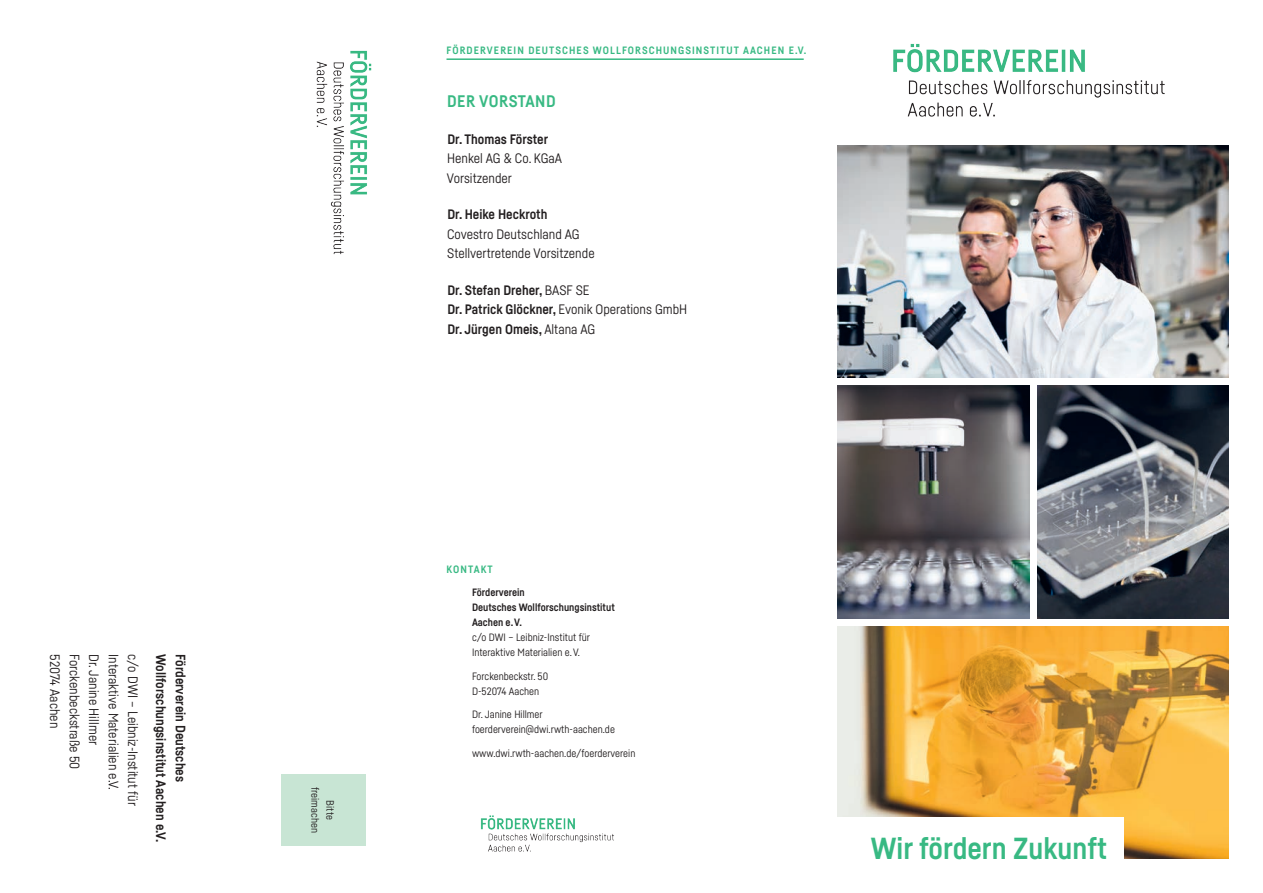
<style>
.page{position:relative;width:1263px;height:893px;background:#fff}
.page>*{position:absolute;margin:0;border:0;box-sizing:border-box;transform-origin:0 0}
.T2___Subline_Bildcov{font:700 30px "Fabrikat Kompakt";color:#38b983}
.T4___Subline_Fließte{font:700 16.5px "Fabrikat Kompakt";letter-spacing:.025em;color:#38b983}
.P1___Fließtext{font:13.5px/19.5px "Fabrikat Kompakt";color:#231f20}
.P1___Fließtext-2{font:700 13.5px/19.5px "Fabrikat Kompakt";color:#231f20}
.P2___Marginalien_ein{font:10.5px/15px "Fabrikat Kompakt";color:#231f20}
.P2___Marginalien_ein-2{font:700 10.5px/15px "Fabrikat Kompakt";color:#231f20}
.P3___Kolumnentitel{font:700 10.5px "Fabrikat Kompakt";letter-spacing:.1em;color:#38b983}
.P2___Marginalien_nic{font:10.5px/15px "Fabrikat Kompakt";color:#231f20;text-align:center}
.T6___Headline_Margin{font:700 10.5px "Fabrikat Kompakt";letter-spacing:.1em;color:#38b983}
.s1{font-weight:700}
.s2{font-weight:400}
</style>
<div class="page">
<img style="left:838px;top:145px;width:391px;height:232px">
<img style="left:838px;top:627px;width:391px;height:232px">
<img style="left:838px;top:386px;width:191px;height:232px">
<img style="left:1037px;top:386px;width:192px;height:232px">
<div style="left:281px;top:774px;width:84px;height:72px;background:#c8e5d4"></div>
<img style="left:480px;top:815px;width:134px;height:37px">
<hr style="left:446px;top:58px;width:358px;height:2px;background:#38b983">
<img style="left:893px;top:43px;width:272px;height:74px">
<img style="left:316px;top:50px;width:56px;height:205px">
<div style="left:838px;top:817px;width:286px;height:42px;background:#fff"></div>
<p class="P1___Fließtext" style="left:65px;top:654px;width:76px;rotate:90deg">52074 Aachen</p>
<p class="P1___Fließtext" style="left:85px;top:654px;width:117px;rotate:90deg">Forckenbeckstraße 50</p>
<p class="P1___Fließtext" style="left:104px;top:654px;width:92px;rotate:90deg">Dr. Janine Hillmer</p>
<p class="P1___Fließtext" style="left:124px;top:654px;width:138px;rotate:90deg">Interaktive Materialien e.V.</p>
<p class="P1___Fließtext" style="left:143px;top:654px;width:153px;rotate:90deg">c/o DWI – Leibniz-Institut für</p>
<p class="P1___Fließtext-2" style="left:171px;top:654px;width:190px;rotate:90deg">Wollforschungsinstitut Aachen e.V.</p>
<p class="P1___Fließtext-2" style="left:190px;top:654px;width:130px;rotate:90deg">Förderverein Deutsches</p>
<p class="P2___Marginalien_nic" style="left:338px;top:787px;width:47px;rotate:90deg">Bitte freimachen</p>
<p class="P3___Kolumnentitel" style="left:446px;top:43px;width:361px">FÖRDERVEREIN DEUTSCHES WOLLFORSCHUNGSINSTITUT AACHEN E.V.</p>
<p class="T4___Subline_Fließte" style="left:447px;top:91px;width:110px">DER VORSTAND</p>
<p class="P1___Fließtext" style="left:447px;top:129px;width:117px"><span class="s1">Dr. Thomas Förster<br></span>Henkel AG &amp; Co. KGaA<br>Vorsitzender</p>
<p class="P1___Fließtext" style="left:447px;top:205px;width:149px"><span class="s1">Dr. Heike Heckroth<br></span>Covestro Deutschland AG<br>Stellvertretende Vorsitzende</p>
<p class="P1___Fließtext-2" style="left:447px;top:280px;width:241px">Dr. Stefan Dreher, <span class="s2">BASF SE<br></span>Dr. Patrick Glöckner, <span class="s2">Evonik Operations GmbH<br></span>Dr. Jürgen Omeis, <span class="s2">Altana AG</span></p>
<p class="T6___Headline_Margin" style="left:446px;top:563px;width:48px">KONTAKT</p>
<p class="P2___Marginalien_ein-2" style="left:472px;top:585px;width:144px">Förderverein<br>Deutsches Wollforschungsinstitut<br>Aachen e. V.<br><span class="s2">c/o DWI – Leibniz-Institut für<br>Interaktive Materialien e. V.</span></p>
<p class="P2___Marginalien_ein" style="left:472px;top:668px;width:78px">Forckenbeckstr. 50<br>D-52074 Aachen</p>
<p class="P2___Marginalien_ein" style="left:472px;top:707px;width:144px">Dr. Janine Hillmer foerderverein@dwi.rwth-aachen.de</p>
<p class="P2___Marginalien_ein" style="left:472px;top:745px;width:165px">www.dwi.rwth-aachen.de/foerderverein</p>
<p class="T2___Subline_Bildcov" style="left:871px;top:830px;width:238px">Wir fördern Zukunft</p>
</div>
